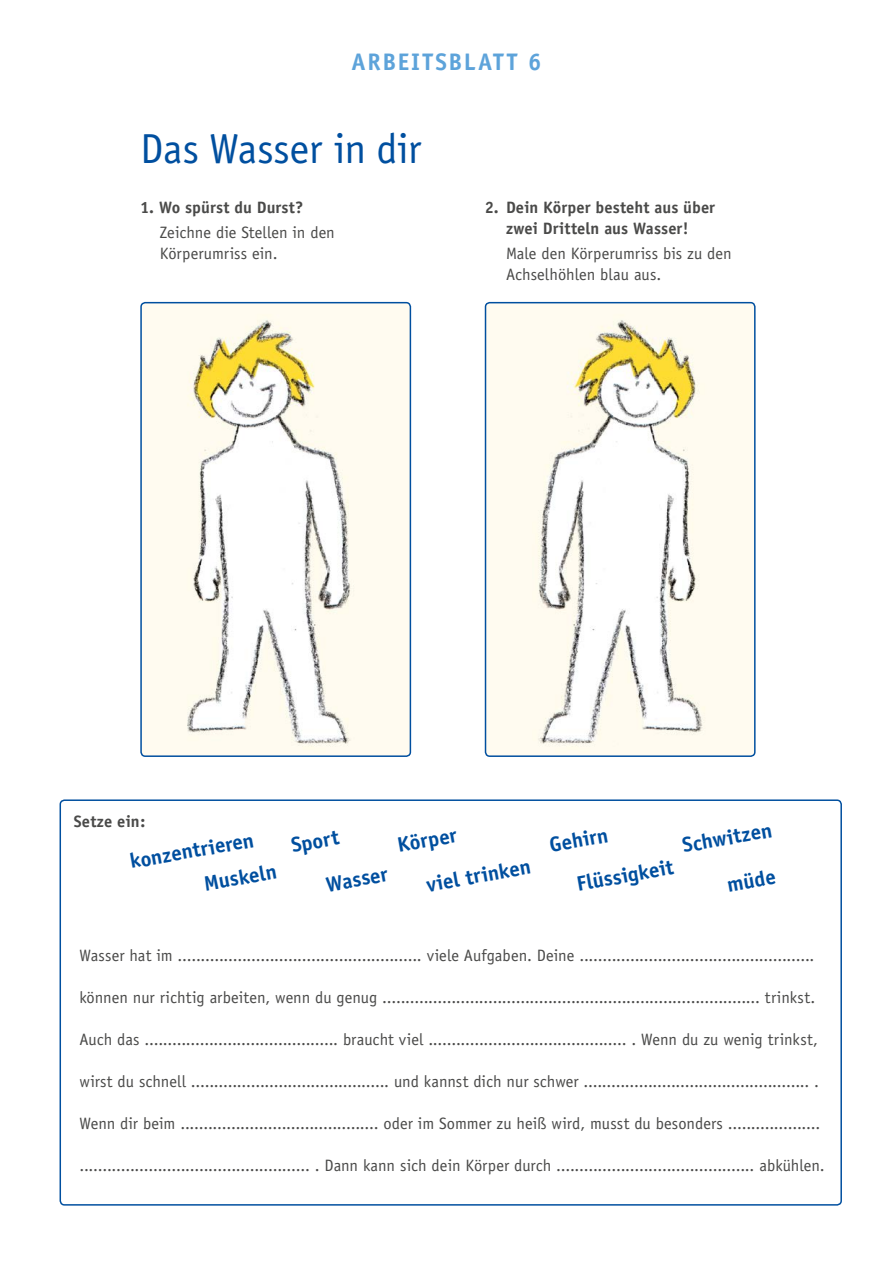
<style>
.page{position:relative;width:893px;height:1263px;background:#fff}
.page>*{position:absolute;margin:0;border:0;box-sizing:border-box;transform-origin:0 0}
.t1{font:42px "Officina Sans";letter-spacing:-.01em;color:#004f9f}
.t2{font:700 24px "Officina Sans";letter-spacing:.07em;color:#5da3da}
.t3{font:700 21px/44.7px "Officina Sans";color:#004f9f}
.t4{font:16.5px/21px "Officina Sans";color:#4a4a49}
.t5{font:700 16.5px/21px "Officina Sans";letter-spacing:.005em;color:#4a4a49;text-align:center}
</style>
<div class="page">
<div style="left:60px;top:799px;width:782px;height:406px;border:2px solid #004f9f;border-radius:4px"></div>
<img style="left:143px;top:305px;width:265px;height:449px">
<div style="left:140px;top:302px;width:271px;height:455px;border:2px solid #004f9f;border-radius:4px"></div>
<img style="left:485px;top:303px;width:268px;height:453px">
<div style="left:485px;top:302px;width:271px;height:455px;border:2px solid #004f9f;border-radius:4px"></div>
<h2 class="t2" style="left:351px;top:47px;width:192px">ARBEITSBLATT 6</h2>
<h1 class="t1" style="left:140px;top:125px;width:282px">Das Wasser in dir</h1>
<p class="t5" style="left:140px;top:197px;width:165px">1. Wo spürst du Durst?</p>
<p class="t4" style="left:160px;top:222px;width:177px">Zeichne die Stellen in den<br>Körperumriss ein.</p>
<p class="t5" style="left:485px;top:197px;width:232px">2. Dein Körper besteht aus über zwei Dritteln aus Wasser!</p>
<p class="t4" style="left:506px;top:243px;width:227px">Male den Körperumriss bis zu den<br>Achselhöhlen blau aus.</p>
<p class="t5" style="left:74px;top:810px;width:73px">Setze ein:</p>
<p class="t3" style="left:126px;top:839px;width:127px;rotate:-10deg">konzentrieren</p>
<p class="t3" style="left:394px;top:823px;width:61px;rotate:-10deg">Körper</p>
<p class="t3" style="left:546px;top:823px;width:61px;rotate:-10deg">Gehirn</p>
<p class="t3" style="left:679px;top:823px;width:92px;rotate:-10deg">Schwitzen</p>
<p class="t3" style="left:200px;top:862px;width:75px;rotate:-10deg">Muskeln</p>
<p class="t3" style="left:422px;top:862px;width:107px;rotate:-10deg">viel trinken</p>
<p class="t3" style="left:573px;top:862px;width:99px;rotate:-10deg">Flüssigkeit</p>
<p class="t3" style="left:315px;top:818px;width:64px;text-indent:-27px;rotate:-10deg">Sport<br>Wasser</p>
<p class="t3" style="left:723px;top:862px;width:50px;rotate:-10deg">müde</p>
<p class="t4" style="left:79px;top:945px;width:737px">Wasser hat im ..................................................... viele Aufgaben. Deine ...................................................</p>
<p class="t4" style="left:79px;top:987px;width:737px">können nur richtig arbeiten, wenn du genug .................................................................................. trinkst.</p>
<p class="t4" style="left:79px;top:1029px;width:740px">Auch das .......................................... braucht viel ........................................... . Wenn du zu wenig trinkst,</p>
<p class="t4" style="left:79px;top:1071px;width:741px">wirst du schnell ........................................... und kannst dich nur schwer ................................................. .</p>
<p class="t4" style="left:79px;top:1113px;width:742px">Wenn dir beim ........................................... oder im Sommer zu heiß wird, musst du besonders ....................</p>
<p class="t4" style="left:79px;top:1155px;width:747px">.................................................. . Dann kann sich dein Körper durch ........................................... abkühlen.</p>
</div>
